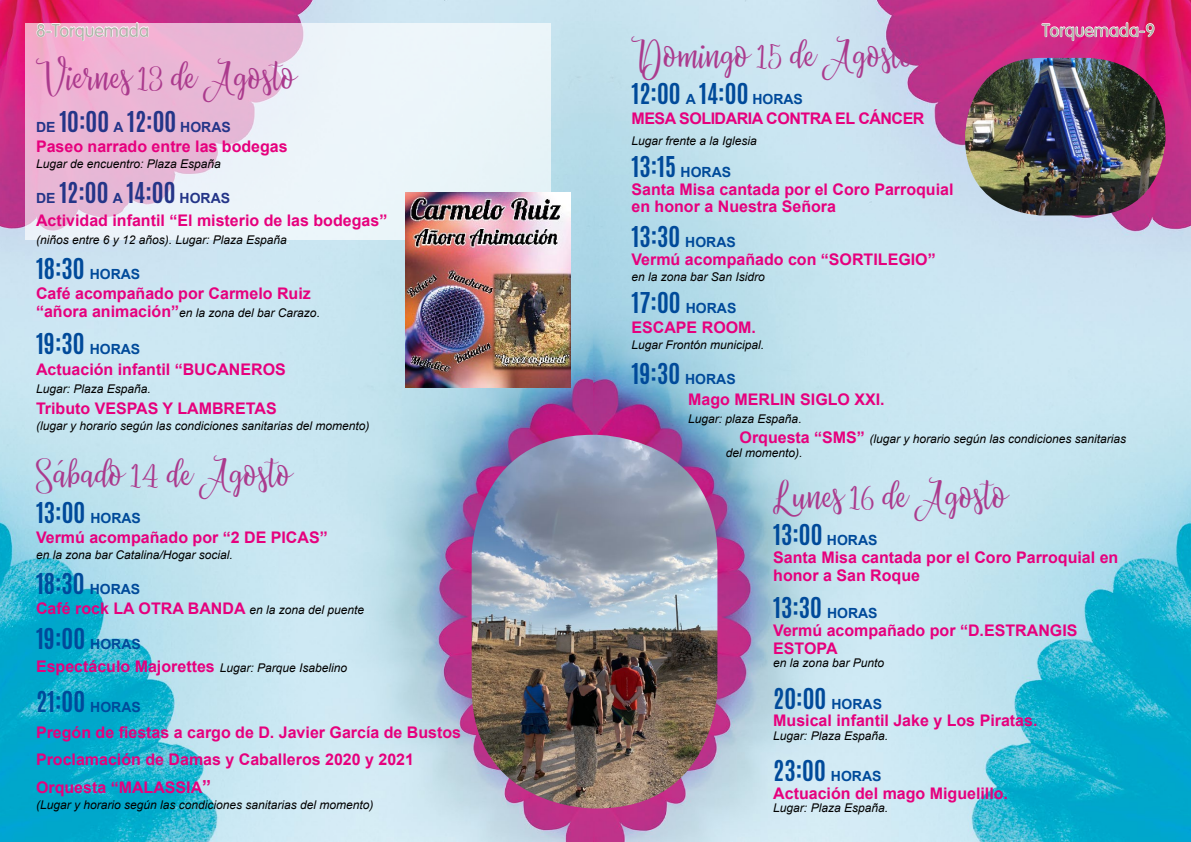
<style>
.page{position:relative;width:1191px;height:842px;background:#fff}
.page>*{position:absolute;margin:0;border:0;box-sizing:border-box;transform-origin:0 0}
.t1{font:36px "Priscilla Script";color:#ab3a8d}
.t2{font:700 24px "Antonio";color:#004a9a}
.t3{font:700 24px "Antonio";color:#243588}
.t4{font:18px "Arial Rounded";color:#adb6a8}
.t5{font:700 16px/17.6px "Arial";color:#e6007d}
.t6{font:700 16px "Arial";letter-spacing:-.03em;color:#e6007d}
.t7{font:italic 12px/20.5px "Arial";color:#000}
.s1{font-family:"Arial";font-size:14px}
.s2{color:#fff}
.s3{font-weight:700;font-style:normal;font-size:16px;color:#e6007d}
.s4{font-weight:400;font-style:italic;font-size:12px;color:#000}
.s5{font-size:18px}
</style>
<div class="page">
<img style="left:0;top:0;width:1191px;height:842px">
<svg style="left:25px;top:23px;width:525px;height:217px;background:#eadceb"></svg>
<svg style="left:36px;top:22px;width:112px;height:19px;background:#f4bed8"></svg>
<img style="left:405px;top:193px;width:165px;height:195px">
<svg style="left:1041px;top:22px;width:113px;height:19px;background:#e65c9f"></svg>
<img style="left:471px;top:435px;width:246px;height:373px">
<img style="left:965px;top:58px;width:200px;height:157px">
<p class="t4" style="left:36px;top:17px;width:114px">8-Torquemada</p>
<h1 class="t1" style="left:36px;top:49px;width:261px">Viernes 13 de Agosto</h1>
<h2 class="t3" style="left:36px;top:103px;width:196px"><span class="s1">DE</span> 10:00 <span class="s1">A</span> 12:00 <span class="s1">HORAS</span></h2>
<p class="t5" style="left:36px;top:138px;width:253px">Paseo narrado entre las bodegas</p>
<p class="t7" style="left:36px;top:154px;width:186px">Lugar de encuentro: Plaza España</p>
<h2 class="t3" style="left:36px;top:174px;width:196px"><span class="s1">DE</span> 12:00 <span class="s1">A</span> 14:00 <span class="s1">HORAS</span></h2>
<p class="t5" style="left:36px;top:212px;width:353px">Actividad infantil “El misterio de las bodegas”</p>
<p class="t7" style="left:36px;top:229px;width:256px">(niños entre 6 y 12 años). Lugar: Plaza España<span class="s2">.</span></p>
<h2 class="t2" style="left:36px;top:250px;width:106px">18:30 <span class="s1">HORAS</span></h2>
<p class="t5" style="left:36px;top:285px;width:276px">Café acompañado por Carmelo Ruiz</p>
<p class="t7" style="left:36px;top:302px;width:285px"><span class="s3">“añora animación”</span>en la zona del bar Carazo.</p>
<h2 class="t2" style="left:36px;top:326px;width:106px">19:30 <span class="s1">HORAS</span></h2>
<p class="t5" style="left:36px;top:361px;width:251px">Actuación infantil “BUCANEROS</p>
<p class="t7" style="left:36px;top:379px;width:116px">Lugar: Plaza España.</p>
<p class="t5" style="left:36px;top:400px;width:242px">Tributo VESPAS Y LAMBRETAS</p>
<p class="t7" style="left:36px;top:415px;width:335px">(lugar y horario según las condiciones sanitarias del momento)</p>
<h1 class="t1" style="left:36px;top:446px;width:257px">Sábado 14 de Agosto</h1>
<h2 class="t2" style="left:36px;top:495px;width:106px">13:00 <span class="s1">HORAS</span></h2>
<p class="t5" style="left:36px;top:530px;width:293px">Vermú acompañado por “2 DE PICAS”</p>
<p class="t7" style="left:36px;top:544px;width:198px">en la zona bar Catalina/Hogar social.</p>
<h2 class="t2" style="left:36px;top:565px;width:106px">18:30 <span class="s1">HORAS</span></h2>
<p class="t5" style="left:36px;top:600px;width:330px">Café rock LA OTRA BANDA <span class="s4">en la zona del puente</span></p>
<h2 class="t2" style="left:36px;top:621px;width:106px">19:00 <span class="s1">HORAS</span></h2>
<p class="t5" style="left:36px;top:658px;width:313px">Espectáculo Majorettes <span class="s4">Lugar: Parque Isabelino</span></p>
<h2 class="t2" style="left:36px;top:684px;width:106px">21:00 <span class="s1">HORAS</span></h2>
<p class="t5" style="left:36px;top:720px;width:427px;line-height:26.1px">Pregón de fiestas a cargo de D. Javier García de Bustos<br>Proclamación de Damas y Caballeros 2020 y 2021</p>
<p class="t5" style="left:36px;top:779px;width:177px">Orquesta “MALASSIA<span class="s5">”</span></p>
<p class="t7" style="left:36px;top:794px;width:339px">(Lugar y horario según las condiciones sanitarias del momento)</p>
<p class="t4" style="left:1042px;top:17px;width:114px">Torquemada-9</p>
<h1 class="t1" style="left:631px;top:27px;width:285px">Domingo 15 de Agosto</h1>
<h2 class="t2" style="left:631px;top:75px;width:173px">12:00 <span class="s1">A</span> 14:00 <span class="s1">HORAS</span></h2>
<p class="t6" style="left:631px;top:108px;width:294px">MESA SOLIDARIA CONTRA EL CÁNCER</p>
<p class="t7" style="left:631px;top:131px;width:127px">Lugar frente a la Iglesia</p>
<h2 class="t2" style="left:631px;top:148px;width:101px">13:15 <span class="s1">HORAS</span></h2>
<p class="t5" style="left:631px;top:181px;width:323px">Santa Misa cantada por el Coro Parroquial en honor a Nuestra Señora</p>
<h2 class="t2" style="left:631px;top:219px;width:106px">13:30 <span class="s1">HORAS</span></h2>
<p class="t5" style="left:631px;top:251px;width:306px">Vermú acompañado con “SORTILEGIO”</p>
<p class="t7" style="left:631px;top:266px;width:135px">en la zona bar San Isidro</p>
<h2 class="t2" style="left:631px;top:284px;width:106px">17:00 <span class="s1">HORAS</span></h2>
<p class="t5" style="left:631px;top:319px;width:126px">ESCAPE ROOM.</p>
<p class="t7" style="left:631px;top:335px;width:134px">Lugar Frontón municipal.</p>
<h2 class="t2" style="left:631px;top:356px;width:106px">19:30 <span class="s1">HORAS</span></h2>
<p class="t5" style="left:688px;top:391px;width:198px">Mago MERLIN SIGLO XXI.</p>
<p class="t7" style="left:739px;top:409px;width:388px;text-indent:-51px">Lugar: plaza España.<br><span class="s3">Orquesta “SMS”</span> (lugar y horario según las condiciones sanitarias</p>
<p class="t7" style="left:726px;top:442px;width:78px">del momento).</p>
<h1 class="t1" style="left:773px;top:468px;width:235px">Lunes 16 de Agosto</h1>
<h2 class="t2" style="left:773px;top:517px;width:106px">13:00 <span class="s1">HORAS</span></h2>
<p class="t5" style="left:773px;top:549px;width:346px">Santa Misa cantada por el Coro Parroquial en honor a San Roque</p>
<h2 class="t2" style="left:773px;top:590px;width:106px">13:30 <span class="s1">HORAS</span></h2>
<p class="t5" style="left:773px;top:622px;width:306px">Vermú acompañado por “D.ESTRANGIS<br>ESTOPA</p>
<p class="t7" style="left:773px;top:652px;width:112px">en la zona bar Punto</p>
<h2 class="t2" style="left:773px;top:680px;width:110px">20:00 <span class="s1">HORAS</span></h2>
<p class="t5" style="left:773px;top:712px;width:266px">Musical infantil Jake y Los Piratas.</p>
<p class="t7" style="left:773px;top:725px;width:116px">Lugar: Plaza España.</p>
<h2 class="t2" style="left:773px;top:753px;width:110px">23:00 <span class="s1">HORAS</span></h2>
<p class="t5" style="left:773px;top:785px;width:236px">Actuación del mago Miguelillo.</p>
<p class="t7" style="left:773px;top:798px;width:116px">Lugar: Plaza España.</p>
</div>
